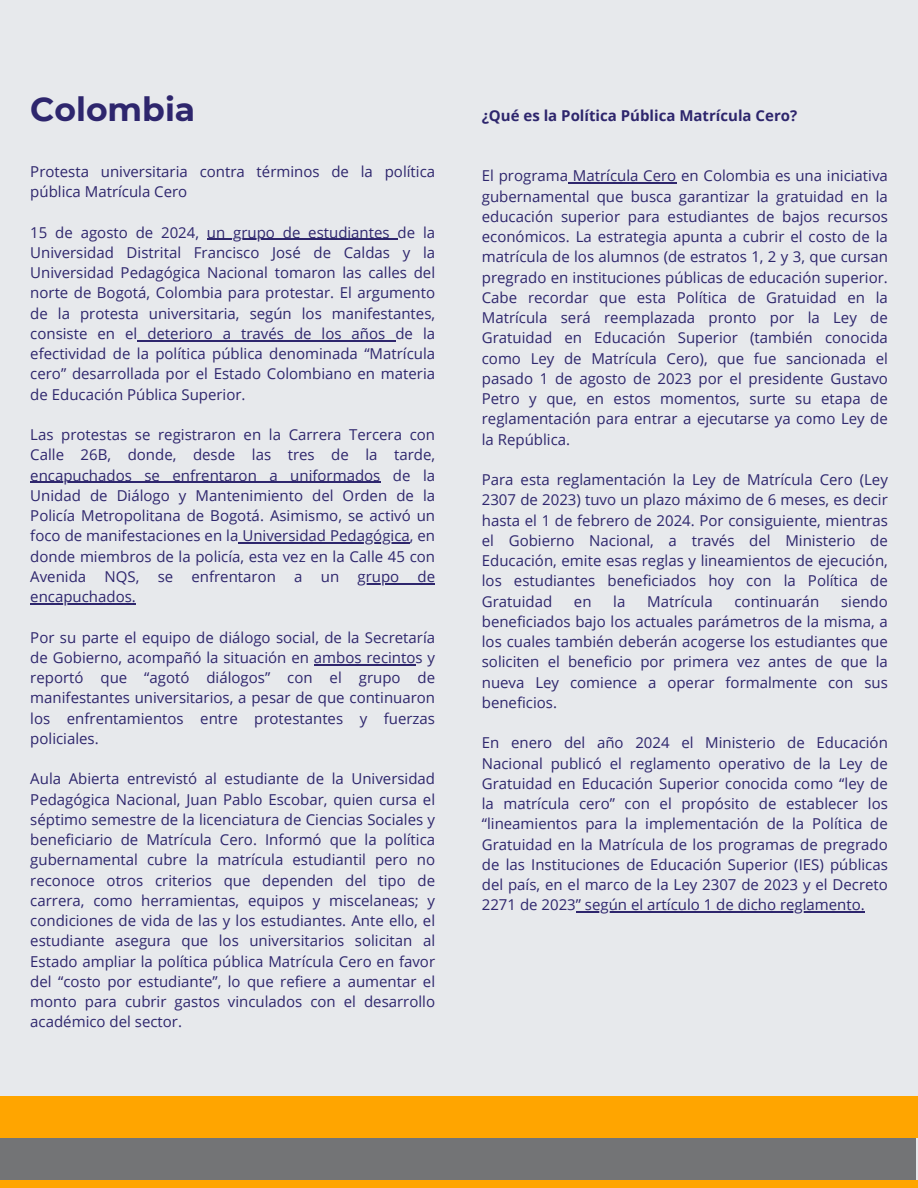
<style>
.page{position:relative;width:918px;height:1188px;background:#e7e9ec}
.page>*{position:absolute;margin:0;border:0;box-sizing:border-box;transform-origin:0 0}
.t1{font:700 33px "Montserrat";color:#2e266d}
.t2{font:15px/20.2px "Open Sans";color:#2e266d;text-align:justify}
.t3{font:700 15px "Open Sans";color:#2e266d}
</style>
<div class="page">
<hr style="left:207px;top:239px;width:191px;height:1px;background:#2e266d">
<hr style="left:137px;top:340px;width:258px;height:1px;background:#2e266d">
<hr style="left:30px;top:482px;width:350px;height:1px;background:#2e266d">
<hr style="left:238px;top:543px;width:172px;height:1px;background:#2e266d">
<hr style="left:358px;top:583px;width:77px;height:1px;background:#2e266d">
<hr style="left:30px;top:603px;width:106px;height:1px;background:#2e266d">
<hr style="left:314px;top:664px;width:102px;height:1px;background:#2e266d">
<div style="left:0;top:1129px;width:916px;height:59px;background:#737476"></div>
<hr style="left:568px;top:182px;width:108px;height:2px;background:#2e266d">
<hr style="left:576px;top:911px;width:289px;height:2px;background:#2e266d">
<div style="left:0;top:1180px;width:918px;height:8px;background:#ffa500"></div>
<div style="left:0;top:1097px;width:918px;height:41px;background:#ffa500"></div>
<p class="t1" style="left:30px;top:89px;width:167px">Colombia</p>
<p class="t2" style="left:30px;top:161px;width:406px">Protesta universitaria contra términos de la política pública Matrícula Cero</p>
<p class="t2" style="left:30px;top:222px;width:170px">15 de agosto de 2024,</p>
<p class="t2" style="left:30px;top:222px;width:406px;text-indent:177px">un grupo de estudiantes de la Universidad Distrital Francisco José de Caldas y la Universidad Pedagógica Nacional tomaron las calles del norte de Bogotá, Colombia para protestar. El argumento de la protesta universitaria, según los manifestantes, consiste en el deterioro a través de los años de la efectividad de la política pública denominada “Matrícula cero” desarrollada por el Estado Colombiano en materia de Educación Pública Superior.</p>
<p class="t2" style="left:30px;top:424px;width:406px">Las protestas se registraron en la Carrera Tercera con</p>
<p class="t2" style="left:30px;top:445px;width:406px">Calle 26B, donde, desde las tres de la tarde,</p>
<p class="t2" style="left:30px;top:465px;width:406px">encapuchados se enfrentaron a uniformados de la Unidad de Diálogo y Mantenimiento del Orden de la Policía Metropolitana de Bogotá. Asimismo, se activó un foco de manifestaciones en la Universidad Pedagógica, en</p>
<p class="t2" style="left:30px;top:546px;width:406px">donde miembros de la policía, esta vez en la Calle 45 con<br>Avenida NQS, se enfrentaron a un</p>
<h1 class="t2" style="left:358px;top:566px;width:79px">grupo de</h1>
<h2 class="t2" style="left:30px;top:586px;width:107px">encapuchados.</h2>
<h2 class="t2" style="left:30px;top:627px;width:406px">Por su parte el equipo de diálogo social, de la Secretaría de Gobierno, acompañó la situación en ambos recintos y reportó que “agotó diálogos” con el grupo de manifestantes universitarios, a pesar de que continuaron los enfrentamientos entre protestantes y fuerzas policiales.</h2>
<h2 class="t2" style="left:30px;top:769px;width:406px">Aula Abierta entrevistó al estudiante de la Universidad Pedagógica Nacional, Juan Pablo Escobar, quien cursa el séptimo semestre de la licenciatura de Ciencias Sociales y</h2>
<p class="t2" style="left:30px;top:829px;width:406px">beneficiario de Matrícula Cero. Informó que la política gubernamental cubre la matrícula estudiantil pero no reconoce otros criterios que dependen del tipo de carrera, como herramientas, equipos y miscelaneas; y condiciones de vida de las y los estudiantes. Ante ello, el estudiante asegura que los universitarios solicitan al Estado ampliar la política pública Matrícula Cero en favor del “costo por estudiante”, lo que refiere a aumentar el monto para cubrir gastos vinculados con el desarrollo académico del sector.</p>
<p class="t3" style="left:482px;top:105px;width:317px">¿Qué es la Política Pública Matrícula Cero?</p>
<p class="t2" style="left:482px;top:165px;width:408px">El programa Matrícula Cero en Colombia es una iniciativa gubernamental que busca garantizar la gratuidad en la educación superior para estudiantes de bajos recursos económicos. La estrategia apunta a cubrir el costo de la matrícula de los alumnos (de estratos 1, 2 y 3, que cursan pregrado en instituciones públicas de educación superior.<br>Cabe recordar que esta Política de Gratuidad en la Matrícula será reemplazada pronto por la Ley de Gratuidad en Educación Superior (también conocida como Ley de Matrícula Cero), que fue sancionada el pasado 1 de agosto de 2023 por el presidente Gustavo Petro y que, en estos momentos, surte su etapa de reglamentación para entrar a ejecutarse ya como Ley de la República.</p>
<p class="t2" style="left:482px;top:469px;width:408px">Para esta reglamentación la Ley de Matrícula Cero (Ley 2307 de 2023) tuvo un plazo máximo de 6 meses, es decir hasta el 1 de febrero de 2024. Por consiguiente, mientras el Gobierno Nacional, a través del Ministerio de Educación, emite esas reglas y lineamientos de ejecución, los estudiantes beneficiados hoy con la Política de Gratuidad</p>
<p class="t2" style="left:574px;top:591px;width:19px">en</p>
<p class="t2" style="left:613px;top:591px;width:14px">la</p>
<p class="t2" style="left:647px;top:591px;width:67px">Matrícula</p>
<p class="t2" style="left:734px;top:591px;width:86px">continuarán</p>
<p class="t2" style="left:482px;top:591px;width:408px;text-indent:359px">siendo beneficiados bajo los actuales parámetros de la misma, a los cuales también deberán acogerse los estudiantes que soliciten el beneficio por primera vez antes de que la nueva Ley comience a operar formalmente con sus beneficios.</p>
<p class="t2" style="left:482px;top:732px;width:408px">En enero del año 2024 el Ministerio de Educación Nacional publicó el reglamento operativo de la Ley de Gratuidad en Educación Superior conocida como “ley de la matrícula cero” con el propósito de establecer los “lineamientos para la implementación de la Política de Gratuidad en la Matrícula de los programas de pregrado de las Instituciones de Educación Superior (IES) públicas del país, en el marco de la Ley 2307 de 2023 y el Decreto 2271 de 2023” según el artículo 1 de dicho reglamento.</p>
</div>
